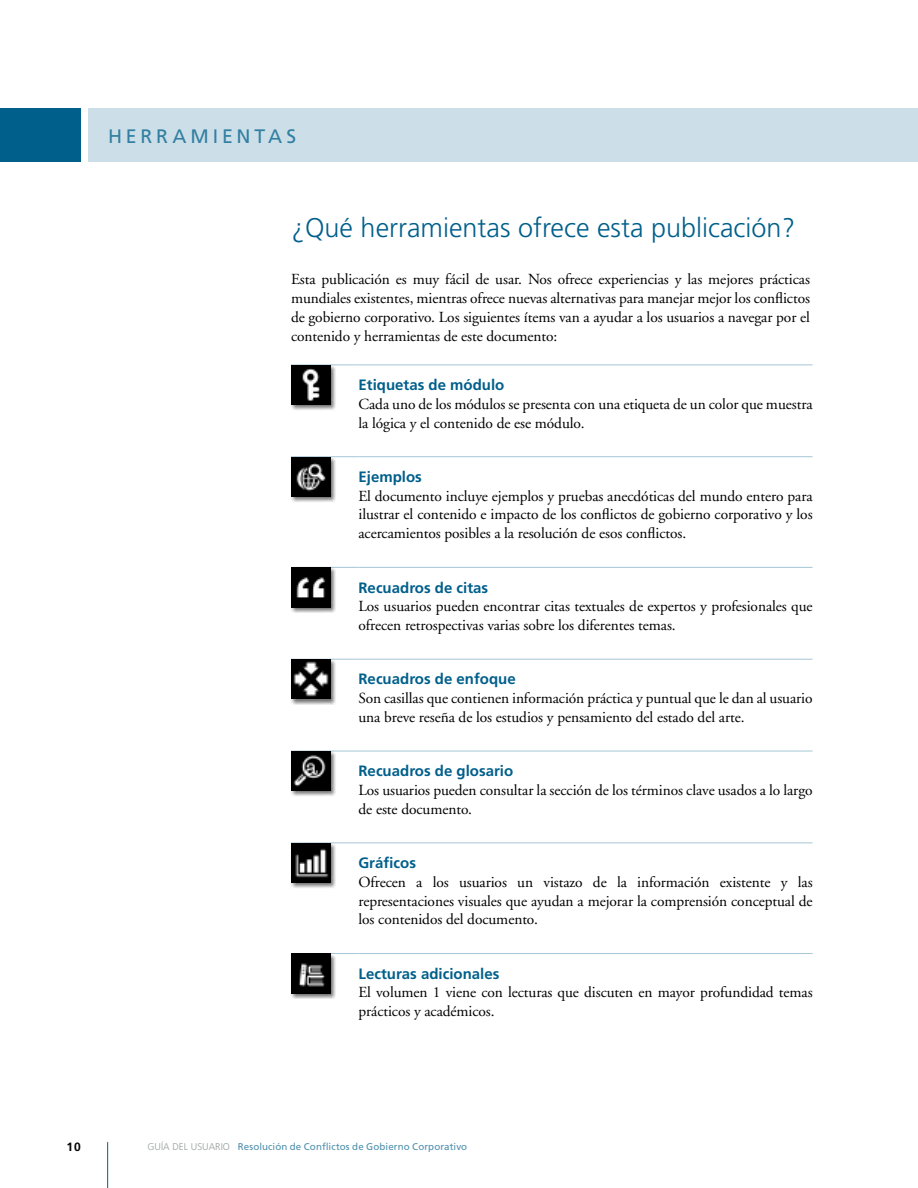
<style>
.page{position:relative;width:918px;height:1188px;background:#fff}
.page>*{position:absolute;margin:0;border:0;box-sizing:border-box;transform-origin:0 0}
.t1{font:300 27px "Frutiger";color:#005f8b}
.t2{font:19.5px "Frutiger";letter-spacing:.195em;color:#337fa2}
.t3{font:15.3px/18.8px "Adobe Garamond";letter-spacing:-.005em;color:#000}
.t4{font:700 15px "Frutiger";color:#005f8b}
.t5{font:700 12px "Frutiger";color:#000}
.t6{font:9.75px "Frutiger";letter-spacing:.01em;color:#4d8fae}
.s1{font-weight:300;color:#959c9d}
</style>
<div class="page">
<hr style="left:107px;top:1142px;width:1px;height:46px;background:#005f8b">
<div style="left:88px;top:108px;width:830px;height:54px;background:#ccdfe8"></div>
<div style="left:0;top:108px;width:81px;height:54px;background:#005f8b"></div>
<hr style="left:291px;top:364px;width:67px;height:1px;background:#a6c7d6">
<hr style="left:358px;top:364px;width:455px;height:1px;background:#a6c7d6">
<hr style="left:358px;top:456px;width:455px;height:1px;background:#a6c7d6">
<hr style="left:358px;top:567px;width:455px;height:1px;background:#a6c7d6">
<hr style="left:358px;top:659px;width:455px;height:1px;background:#a6c7d6">
<hr style="left:358px;top:751px;width:455px;height:1px;background:#a6c7d6">
<hr style="left:358px;top:842px;width:455px;height:1px;background:#a6c7d6">
<hr style="left:358px;top:953px;width:455px;height:1px;background:#a6c7d6">
<hr style="left:291px;top:456px;width:67px;height:1px;background:#a6c7d6">
<hr style="left:291px;top:567px;width:67px;height:1px;background:#a6c7d6">
<hr style="left:291px;top:659px;width:67px;height:1px;background:#a6c7d6">
<hr style="left:291px;top:751px;width:67px;height:1px;background:#a6c7d6">
<hr style="left:291px;top:842px;width:67px;height:1px;background:#a6c7d6">
<hr style="left:291px;top:953px;width:67px;height:1px;background:#a6c7d6">
<div style="left:290px;top:364px;width:46px;height:47px;background:#000;opacity:.55"></div>
<img style="left:291px;top:365px;width:39px;height:40px">
<div style="left:290px;top:456px;width:46px;height:46px;background:#000;opacity:.55"></div>
<img style="left:291px;top:457px;width:39px;height:39px">
<div style="left:290px;top:567px;width:46px;height:46px;background:#000;opacity:.55"></div>
<img style="left:291px;top:568px;width:39px;height:39px">
<div style="left:290px;top:658px;width:46px;height:47px;background:#000;opacity:.55"></div>
<img style="left:291px;top:660px;width:39px;height:39px">
<div style="left:290px;top:750px;width:46px;height:47px;background:#000;opacity:.55"></div>
<img style="left:291px;top:751px;width:39px;height:40px">
<div style="left:290px;top:842px;width:46px;height:47px;background:#000;opacity:.55"></div>
<img style="left:291px;top:843px;width:39px;height:40px">
<div style="left:290px;top:953px;width:46px;height:46px;background:#000;opacity:.55"></div>
<img style="left:291px;top:954px;width:39px;height:39px">
<p class="t2" style="left:108px;top:124px;width:190px">HERRAMIENTAS</p>
<h1 class="t1" style="left:292px;top:213px;width:505px">¿Qué herramientas ofrece esta publicación?</h1>
<p class="t3" style="left:291px;top:270px;width:521px;text-align:justify">Esta publicación es muy fácil de usar. Nos ofrece experiencias y las mejores prácticas mundiales existentes, mientras ofrece nuevas alternativas para manejar mejor los conflictos de gobierno corporativo. Los siguientes ítems van a ayudar a los usuarios a navegar por el contenido y herramientas de este documento:</p>
<p class="t4" style="left:358px;top:376px;width:147px">Etiquetas de módulo</p>
<p class="t3" style="left:358px;top:395px;width:456px">Cada uno de los módulos se presenta con una etiqueta de un color que muestra la lógica y el contenido de ese módulo.</p>
<p class="t4" style="left:358px;top:468px;width:65px">Ejemplos</p>
<p class="t3" style="left:358px;top:487px;width:456px;text-align:justify">El documento incluye ejemplos y pruebas anecdóticas del mundo entero para ilustrar el contenido e impacto de los conflictos de gobierno corporativo y los acercamientos posibles a la resolución de esos conflictos.</p>
<p class="t4" style="left:358px;top:579px;width:131px">Recuadros de citas</p>
<p class="t3" style="left:358px;top:597px;width:456px">Los usuarios pueden encontrar citas textuales de expertos y profesionales que ofrecen retrospectivas varias sobre los diferentes temas.</p>
<p class="t4" style="left:358px;top:670px;width:159px">Recuadros de enfoque</p>
<p class="t3" style="left:358px;top:689px;width:456px">Son casillas que contienen información práctica y puntual que le dan al usuario una breve reseña de los estudios y pensamiento del estado del arte.</p>
<p class="t4" style="left:358px;top:762px;width:156px">Recuadros de glosario</p>
<p class="t3" style="left:358px;top:781px;width:456px">Los usuarios pueden consultar la sección de los términos clave usados a lo largo de este documento.</p>
<p class="t4" style="left:358px;top:854px;width:59px">Gráficos</p>
<p class="t3" style="left:358px;top:873px;width:456px;text-align:justify">Ofrecen a los usuarios un vistazo de la información existente y las representaciones visuales que ayudan a mejorar la comprensión conceptual de los contenidos del documento.</p>
<p class="t4" style="left:358px;top:965px;width:142px">Lecturas adicionales</p>
<p class="t3" style="left:358px;top:984px;width:456px">El volumen 1 viene con lecturas que discuten en mayor profundidad temas prácticos y académicos.</p>
<p class="t5" style="left:67px;top:1140px;width:16px">10</p>
<p class="t6" style="left:148px;top:1141px;width:321px"><span class="s1">GUÍA DEL USUARIO</span> Resolución de Conflictos de Gobierno Corporativo</p>
</div>
